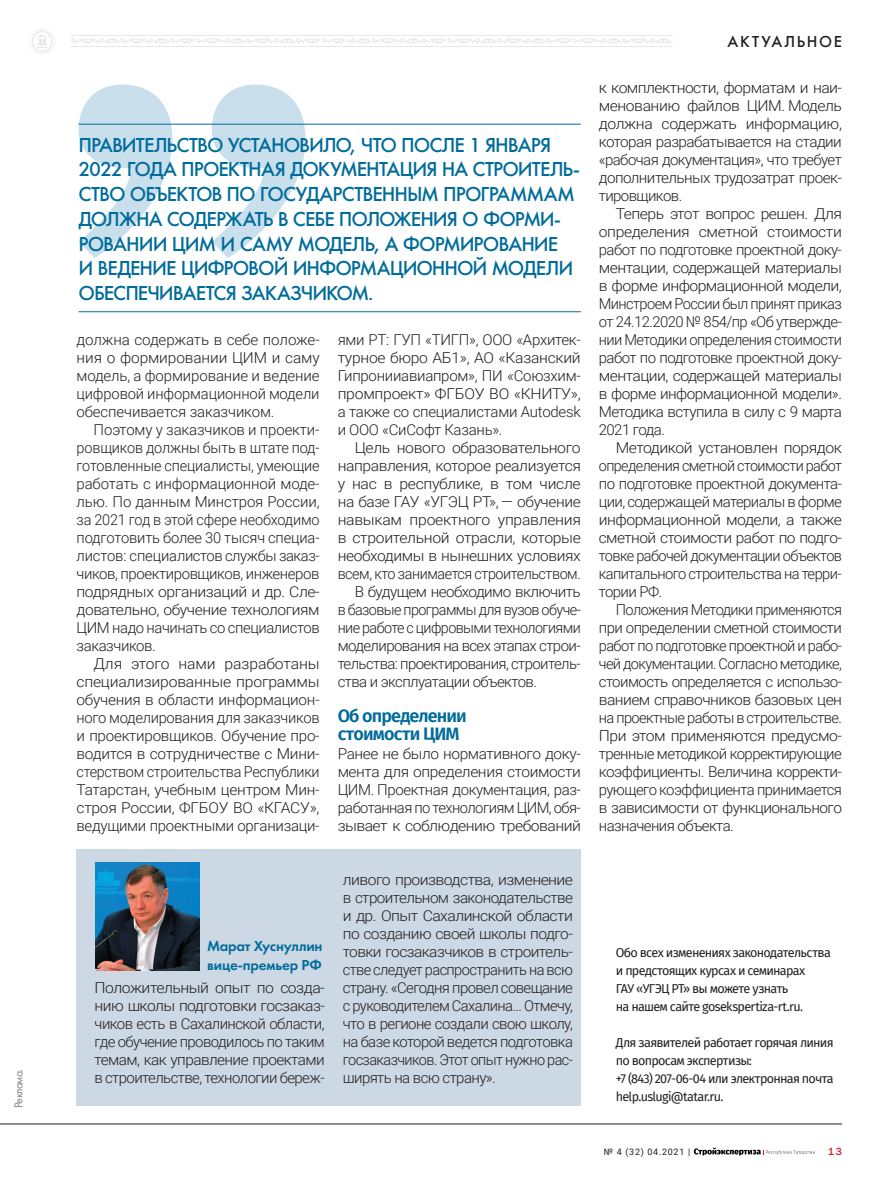
<style>
.page{position:relative;width:893px;height:1191px;background:#fff}
.page>*{position:absolute;margin:0;border:0;box-sizing:border-box;transform-origin:0 0}
.t1{font:21px/24.8px "Futura Medium C";letter-spacing:-.05em;color:#006c9b}
.t2{font:600 18px/18px "Fira Sans";letter-spacing:-.05em;color:#006c9b}
.t3{font:16.5px "Futura Medium C";letter-spacing:.1em;color:#231f20}
.t4{font:300 15px/18px "Roboto";letter-spacing:-.035em;color:#231f20;text-align:justify;scale:1.05 1}
.t5{font:300 15px/18px "Roboto";letter-spacing:-.035em;color:#231f20;text-align:justify}
.t6{font:300 15px "Roboto";letter-spacing:-.035em;color:#231f20;scale:.96 1}
.t7{font:15px/18px "Futura Demi C";letter-spacing:-.01em;color:#006c9b}
.t8{font:300 15px "Roboto";letter-spacing:-.035em;color:#231f20;scale:1.04 1}
.t9{font:12.6px/18px "Fira Sans";letter-spacing:-.055em;color:#231f20}
.t10{font:12px "Futura Book C";letter-spacing:-.05em;color:#808285}
.t11{font:10.5px "Franklin Gothic Medium C";color:#d1232a}
.t12{font:9px "Roboto";letter-spacing:.075em;color:#231f20}
</style>
<div class="page">
<hr style="left:71px;top:35px;width:124px;height:1px;background:#e6e7e9">
<hr style="left:71px;top:46px;width:124px;height:1px;background:#e6e7e9">
<svg style="left:71px;top:38px;width:601px;height:6px"></svg>
<hr style="left:195px;top:35px;width:478px;height:1px;background:#e6e7e9">
<hr style="left:195px;top:46px;width:478px;height:1px;background:#e6e7e9">
<svg style="left:29px;top:28px;width:26px;height:26px"></svg>
<div style="left:77px;top:849px;width:504px;height:257px;background:#ccd8e3"></div>
<svg style="left:78px;top:85px;width:228px;height:173px"></svg>
<hr style="left:79px;top:124px;width:502px;height:1px;background:#006c9b">
<hr style="left:79px;top:311px;width:502px;height:1px;background:#006c9b">
<img style="left:95px;top:862px;width:104px;height:108px">
<svg style="left:694px;top:1147px;width:121px;height:8px"></svg>
<hr style="left:0;top:1123px;width:842px;height:1px;background:#231f20">
<p class="t10" style="left:12px;top:1108px;width:41px;rotate:-90deg">Реклама.</p>
<p class="t1" style="left:79px;top:132px;width:503px">ПРАВИТЕЛЬСТВО УСТАНОВИЛО, ЧТО ПОСЛЕ 1 ЯНВАРЯ 2022 ГОДА ПРОЕКТНАЯ ДОКУМЕНТАЦИЯ НА СТРОИТЕЛЬ-СТВО ОБЪЕКТОВ ПО ГОСУДАРСТВЕННЫМ ПРОГРАММАМ ДОЛЖНА СОДЕРЖАТЬ В СЕБЕ ПОЛОЖЕНИЯ О ФОРМИ-РОВАНИИ ЦИM И САМУ МОДЕЛЬ, А ФОРМИРОВАНИЕ<br>И ВЕДЕНИЕ ЦИФРОВОЙ ИНФОРМАЦИОННОЙ МОДЕЛИ ОБЕСПЕЧИВАЕТСЯ ЗАКАЗЧИКОМ.</p>
<p class="t5" style="left:77px;top:330px;width:245px">должна содержать в себе положе&shy;ния о формировании ЦИM и саму модель, а формирование и ведение цифровой информационной модели обеспечивается заказчиком.</p>
<p class="t5" style="left:77px;top:420px;width:245px;text-indent:17px">Поэтому у заказчиков и проекти&shy;ровщиков должны быть в штате под&shy;готовленные специалисты, умеющие работать с информационной моде&shy;лью. По данным Минстроя России, за 2021 год в этой сфере необходимо подготовить более 30 тысяч специа&shy;листов: специалистов службы заказ&shy;чиков, проектировщиков, инженеров подрядных организаций и др. Сле&shy;довательно, обучение технологиям ЦИМ надо начинать со специалистов заказчиков.</p>
<p class="t4" style="left:77px;top:654px;width:233px;text-indent:17px">Для этого нами разработаны специализированные программы обуче ния в области информацион&shy;ного моделирования для заказчиков и проектировщиков. Обучение про&shy;водится в сотрудничестве с Мини&shy;стерством строительства Республики Татарстан, учебным центром Мин&shy;строя России, ФГБОУ ВО «КГАСУ», ведущими проектными организаци-</p>
<p class="t5" style="left:338px;top:330px;width:245px">ями РТ: ГУП «ТИГП», ООО «Архитек&shy;турное бюро АБ1», АО «Казанский Гипронииавиапром», ПИ «Союзхим&shy;промпроект» ФГБОУ ВО «КНИТУ», а также со специалистами Autodesk и ООО «СиСофт Казань».</p>
<p class="t4" style="left:355px;top:438px;width:217px">Цель нового образовательного</p>
<p class="t4" style="left:338px;top:456px;width:233px">направления, которое реализуется</p>
<p class="t4" style="left:338px;top:474px;width:233px">у нас в республике, в том числе</p>
<p class="t5" style="left:338px;top:492px;width:245px">на базе ГАУ «УГЭЦ РТ», — обучение</p>
<p class="t4" style="left:338px;top:510px;width:233px">навыкам проектного управления</p>
<p class="t4" style="left:338px;top:528px;width:233px">в строительной отрасли, которые</p>
<p class="t8" style="left:338px;top:545px;width:235px">необходимы в нынешних условиях</p>
<p class="t6" style="left:338px;top:563px;width:255px">всем, кто занимается строительством.</p>
<p class="t5" style="left:355px;top:582px;width:228px">В будущем необходимо включить</p>
<p class="t6" style="left:338px;top:599px;width:255px">в базовые программы для вузов обуче-</p>
<p class="t6" style="left:338px;top:617px;width:255px">ние работе с цифровыми технологиями</p>
<p class="t5" style="left:338px;top:636px;width:245px">моделирования на всех этапах строи-</p>
<p class="t5" style="left:338px;top:654px;width:245px">тельства: проектирования, строитель-</p>
<p class="t5" style="left:338px;top:672px;width:201px">ства и эксплуатации объектов.</p>
<p class="t2" style="left:338px;top:705px;width:131px">Об определении стоимости ЦИМ</p>
<p class="t5" style="left:338px;top:744px;width:245px">Ранее не было нормативного доку&shy;мента для определения стоимости ЦИМ. Проектная документация, раз&shy;работанная по технологиям ЦИМ, обя&shy;зывает к соблюдению требований</p>
<p class="t7" style="left:207px;top:937px;width:117px">Марат Хуснуллин вице-премьер РФ</p>
<p class="t4" style="left:95px;top:978px;width:221px">Положительный опыт по созда&shy;нию школы подготовки госзаказ&shy;чиков есть в Сахалинской области, где обучение проводилось по таким темам, как управление проектами в строительстве, технологии береж-</p>
<p class="t4" style="left:343px;top:870px;width:221px">ливого производства, изменение в строительном законодательстве и др. Опыт Сахалинской области по созданию своей школы подго&shy;товки госзаказчиков в строитель&shy;стве следует распространить на всю страну. «Сегодня провел совещание с руководителем Сахалина… Отмечу, что в регионе создали свою школу, на базе которой ведется подготовка госзаказчиков. Этот опыт нужно рас&shy;ширять на всю страну».</p>
<p class="t3" style="left:728px;top:32px;width:116px">АКТУАЛЬНОЕ</p>
<p class="t4" style="left:599px;top:78px;width:233px">к комплектности, форматам и наи&shy;менованию файлов ЦИМ. Модель должна содержать информацию, которая разрабатывается на стадии «рабочая документация», что требует дополнительных трудозатрат проек&shy;тировщиков.</p>
<p class="t4" style="left:599px;top:204px;width:233px;text-indent:17px">Теперь этот вопрос решен. Для определения сметной стоимости работ по подготовке проектной доку&shy;ментации, содержащей материалы в форме информационной модели, Минстроем России был принят приказ от 24.12.2020 № 854/пр «Об утвержде&shy;нии Методики определения стоимости работ по подготовке проектной доку&shy;ментации, содержащей материалы в форме информационной модели».<br>Методика вступила в силу с 9 марта 2021 года.</p>
<p class="t4" style="left:599px;top:438px;width:233px;text-indent:17px">Методикой установлен порядок определения сметной стоимости работ по подготовке проектной документа&shy;ции, содержащей материалы в форме информационной модели, а также сметной стоимости работ по подго&shy;товке рабочей документации объектов капитального строительства на терри&shy;тории РФ.</p>
<p class="t5" style="left:599px;top:600px;width:245px;text-indent:17px">Положения Методики применяются при определении сметной стоимости работ по подготовке проектной и рабо&shy;чей документации. Согласно методике, стоимость определяется с использо&shy;ванием справочников базовых цен на проектные работы в строительстве.<br>При этом применяются предусмо&shy;тренные методикой корректирующие коэффициенты. Величина корректи&shy;рующего коэффициента принимается в зависимости от функционального назначения объекта.</p>
<p class="t9" style="left:616px;top:943px;width:217px">Обо всех изменениях законодательства и предстоящих курсах и семинарах<br>ГАУ «УГЭЦ РТ» вы можете узнать<br>на нашем сайте gosekspertiza-rt.ru.</p>
<p class="t9" style="left:616px;top:1033px;width:219px">Для заявителей работает горячая линия по вопросам экспертизы:<br>+7 (843) 207-06-04 или электронная почта help.uslugi@tatar.ru.</p>
<p class="t12" style="left:604px;top:1145px;width:88px">№ 4 (32) 04.2021 |</p>
<p class="t11" style="left:828px;top:1146px;width:15px">13</p>
</div>
